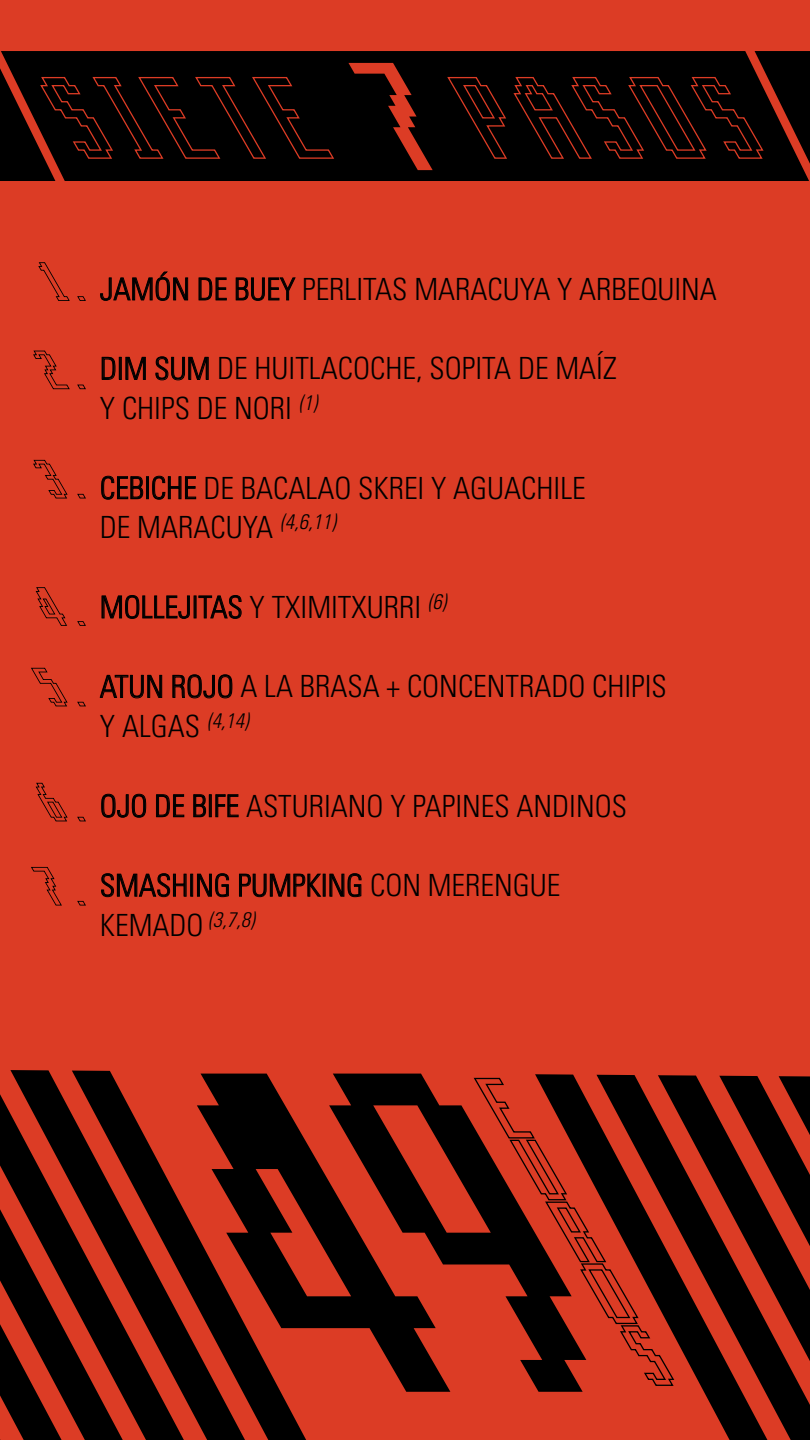
<style>
.page{position:relative;width:810px;height:1440px;background:#dc3c25}
.page>*{position:absolute;margin:0;border:0;box-sizing:border-box;transform-origin:0 0}
.t1{font:italic 509.17px "Rune Scape UF";color:#000;scale:.69 1}
.t2{font:italic 171.52px "Rune Scape UF";color:#dc3c25;scale:.69 1}
.t3{font:300 condensed 30.6px/39.8px "Univers LT Std";color:#000}
.t4{font:italic 300 condensed 21px "Univers LT Std";color:#000}
.s1{font-style:normal;font-size:30.6px}
</style>
<div class="page">
<svg style="left:100px;top:272px;width:88px;height:29px"></svg>
<svg style="left:199px;top:278px;width:28px;height:22px"></svg>
<svg style="left:236px;top:278px;width:60px;height:23px"></svg>
<svg style="left:102px;top:357px;width:13px;height:23px"></svg>
<div style="left:119px;top:357px;width:3px;height:23px;border:1px solid #000"></div>
<svg style="left:126px;top:357px;width:20px;height:23px"></svg>
<svg style="left:156px;top:357px;width:53px;height:23px"></svg>
<svg style="left:101px;top:476px;width:42px;height:24px"></svg>
<div style="left:146px;top:476px;width:3px;height:23px;border:1px solid #000"></div>
<svg style="left:152px;top:476px;width:44px;height:24px"></svg>
<svg style="left:102px;top:595px;width:88px;height:24px"></svg>
<svg style="left:199px;top:595px;width:43px;height:24px"></svg>
<svg style="left:100px;top:675px;width:62px;height:23px"></svg>
<svg style="left:173px;top:675px;width:59px;height:23px"></svg>
<svg style="left:101px;top:794px;width:45px;height:24px"></svg>
<svg style="left:156px;top:794px;width:28px;height:23px"></svg>
<svg style="left:193px;top:794px;width:13px;height:23px"></svg>
<div style="left:209px;top:794px;width:3px;height:23px;border:1px solid #000"></div>
<svg style="left:215px;top:794px;width:24px;height:23px"></svg>
<svg style="left:101px;top:873px;width:85px;height:24px"></svg>
<div style="left:191px;top:874px;width:2px;height:22px;border:1px solid #000"></div>
<svg style="left:197px;top:873px;width:32px;height:24px"></svg>
<svg style="left:239px;top:874px;width:82px;height:23px"></svg>
<div style="left:323px;top:874px;width:2px;height:22px;border:1px solid #000"></div>
<svg style="left:330px;top:873px;width:31px;height:24px"></svg>
<svg style="left:38px;top:262px;width:32px;height:39px"></svg>
<svg style="left:77px;top:296px;width:9px;height:5px"></svg>
<svg style="left:33px;top:350px;width:37px;height:39px"></svg>
<svg style="left:77px;top:384px;width:9px;height:5px"></svg>
<svg style="left:33px;top:460px;width:35px;height:39px"></svg>
<svg style="left:77px;top:494px;width:9px;height:5px"></svg>
<svg style="left:35px;top:587px;width:32px;height:39px"></svg>
<svg style="left:77px;top:621px;width:9px;height:5px"></svg>
<svg style="left:31px;top:668px;width:37px;height:39px"></svg>
<svg style="left:77px;top:702px;width:9px;height:5px"></svg>
<svg style="left:35px;top:783px;width:33px;height:39px"></svg>
<svg style="left:77px;top:817px;width:9px;height:5px"></svg>
<svg style="left:31px;top:867px;width:31px;height:39px"></svg>
<svg style="left:77px;top:901px;width:9px;height:5px"></svg>
<div style="left:1px;top:51px;width:808px;height:130px;background:#000"></div>
<svg style="left:446px;top:51px;width:364px;height:113px;background:#130503"></svg>
<svg style="left:0;top:68px;width:335px;height:113px;background:#110402"></svg>
<svg style="left:701px;top:1387px;width:109px;height:53px;fill:#000"></svg>
<svg style="left:473px;top:1075px;width:337px;height:312px"></svg>
<svg style="left:0;top:1094px;width:10px;height:346px;fill:#000"></svg>
<svg style="left:10px;top:1070px;width:100px;height:370px;fill:#000"></svg>
<svg style="left:72px;top:1071px;width:234px;height:369px"></svg>
<h2 class="t2" style="left:410px;top:41px;width:220px">7</h2>
<p class="t3" style="left:100px;top:269px;width:618px">JAMÓN DE BUEY PERLITAS MARACUYA Y ARBEQUINA</p>
<p class="t3" style="left:100px;top:349px;width:518px">DIM SUM DE HUITLACOCHE, SOPITA DE MAÍZ<br>Y CHIPS DE NORI <sup>(1)</sup></p>
<p class="t3" style="left:100px;top:468px;width:487px">CEBICHE DE BACALAO SKREI Y AGUACHILE<br>DE MARACUYA <sup>(4,6,11)</sup></p>
<p class="t3" style="left:100px;top:587px;width:348px">MOLLEJITAS Y TXIMITXURRI <sup>(6)</sup></p>
<p class="t3" style="left:100px;top:667px;width:569px">ATUN ROJO A LA BRASA + CONCENTRADO CHIPIS<br>Y ALGAS <sup>(4,14)</sup></p>
<p class="t3" style="left:100px;top:786px;width:529px">OJO DE BIFE ASTURIANO Y PAPINES ANDINOS</p>
<p class="t3" style="left:100px;top:866px;width:462px">SMASHING PUMPKING CON MERENGUE</p>
<p class="t4" style="left:100px;top:907px;width:156px"><span class="s1">KEMADO</span> (3,7,8)</p>
<h1 class="t1" style="left:318px;top:1010px;width:907px">49</h1>
</div>
